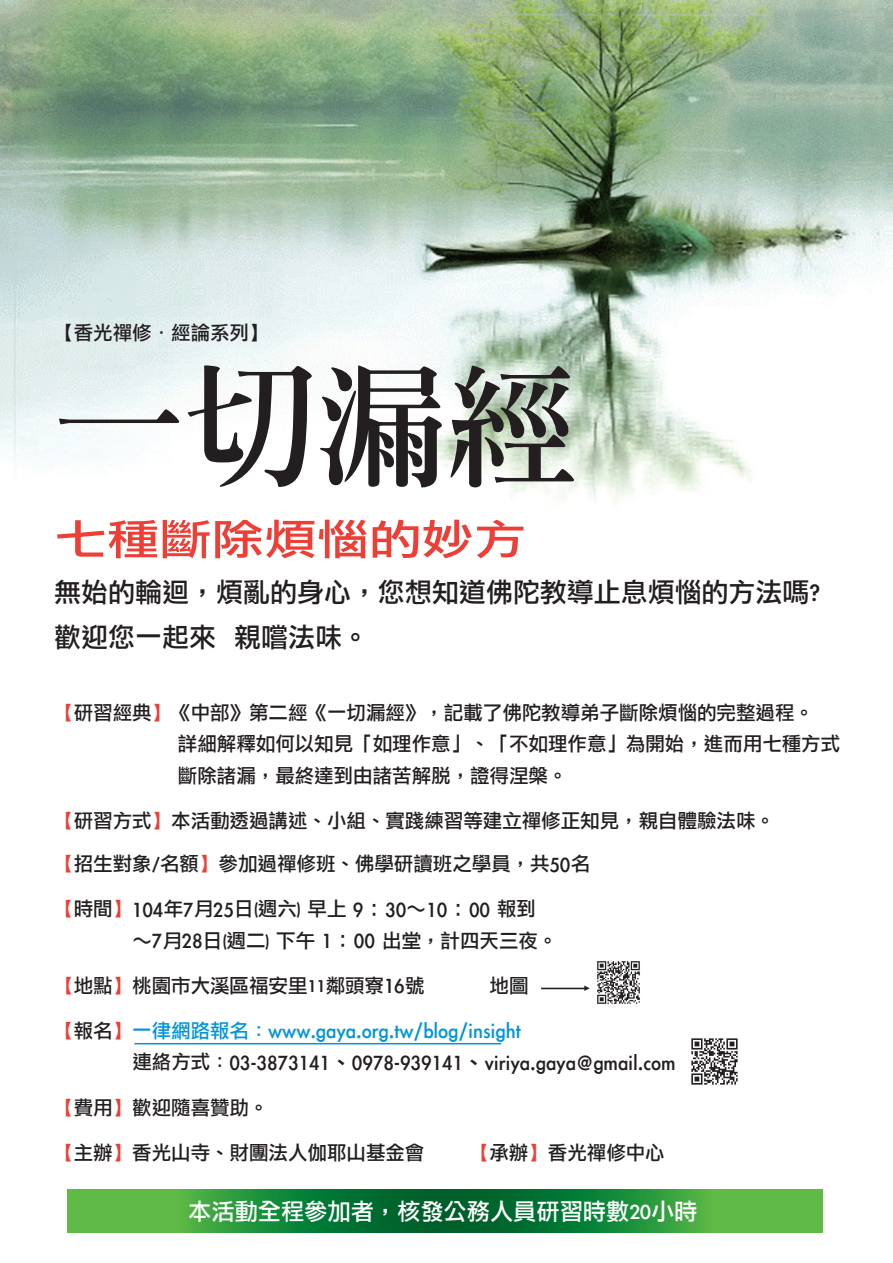
<style>
.page{position:relative;width:893px;height:1263px;background:#fff}
.page>*{position:absolute;margin:0;border:0;box-sizing:border-box;transform-origin:0 0}
.t1{font:131.1px "Inn Ming Extra";color:#231f20}
.t2{font:42px "Li Gothic Med";color:#ee3e35;scale:1.25 1}
.t3{font:27px/45px "Li Gothic Med";color:#231f20}
.t4{font:23.4px/31.5px "Li Gothic Med";letter-spacing:.025em;color:#231f20;scale:.92 1}
.t5{font:23.25px "Li Gothic Med";color:#fff}
.t6{font:19.5px/31.5px "Li Gothic Med";color:#231f20}
.s1{color:#ee3e35}
.s2{font-size:23.4px}
.s3{font-size:19.5px;color:#ee3e35}
.s4{font-size:19.5px}
.s5{font-size:19.5px;color:#0095d9}
.s6{color:#0095d9}
</style>
<div class="page">
<img style="left:0;top:0;width:893px;height:503px">
<svg style="left:67px;top:1189px;width:755px;height:44px;background:#2a923a"></svg>
<img style="left:597px;top:961px;width:43px;height:43px">
<img style="left:691px;top:1038px;width:47px;height:47px">
<hr style="left:134px;top:1043px;width:367px;height:1px;background:#0095d9">
<svg style="left:541px;top:985px;width:49px;height:6px"></svg>
<p class="t6" style="left:54px;top:318px;width:216px">【香光禪修．經論系列】</p>
<h1 class="t1" style="left:54px;top:360px;width:526px">一切漏經</h1>
<h2 class="t2" style="left:54px;top:518px;width:379px">七種斷除煩惱的妙方</h2>
<h3 class="t3" style="left:54px;top:570px;width:767px">無始的輪迴，煩亂的身心，您想知道佛陀教導止息煩惱的方法嗎?歡迎您一起來 親嚐法味。</h3>
<p class="t6" style="left:178px;top:697px;width:664px;text-indent:-124px"><span class="s1">【</span>研習經典<span class="s1">】</span>《中部》第二經《一切漏經》，記載了佛陀教導弟子斷除煩惱的完整過程。<br>詳細解釋如何以知見「如理作意」、「不如理作意」為開始，進而用七種方式斷除諸漏，最終達到由諸苦解脫，證得涅槃。</p>
<p class="t6" style="left:54px;top:805px;width:722px"><span class="s1">【</span>研習方式<span class="s1">】</span>本活動透過講述、小組、實踐練習等建立禪修正知見，親自體驗法味。</p>
<p class="t6" style="left:54px;top:848px;width:537px"><span class="s1">【</span>招生對象/名額<span class="s1">】</span>參加過禪修班、佛學研讀班之學員，共<span class="s2">50</span>名</p>
<p class="t4" style="left:54px;top:894px;width:525px"><span class="s3">【</span><span class="s4">時間</span><span class="s3">】</span>104<span class="s4">年</span>7<span class="s4">月</span>25<span class="s4">日(週六) 早上</span> 9：30<span class="s4">∼</span>10：00 <span class="s4">報到</span></p>
<p class="t6" style="left:132px;top:925px;width:427px">∼<span class="s2">7</span>月<span class="s2">28</span>日(週二) 下午 <span class="s2">1：00</span> 出堂，計四天三夜。</p>
<p class="t6" style="left:54px;top:970px;width:372px"><span class="s1">【</span>地點<span class="s1">】</span>桃園市大溪區福安里11鄰頭寮<span class="s2">16</span>號</p>
<p class="t6" style="left:490px;top:970px;width:40px">地圖</p>
<p class="t4" style="left:132px;top:1015px;width:592px;text-indent:-78px"><span class="s3">【</span><span class="s4">報名</span><span class="s3">】</span><span class="s5">一律網路報名：</span><span class="s6">www.gaya.org.tw/blog/insight<br></span><span class="s4">連絡方式：</span>03-3873141、0978-939141、viriya.gaya@gmail.com</p>
<p class="t6" style="left:54px;top:1093px;width:216px"><span class="s1">【</span>費用<span class="s1">】</span>歡迎隨喜贊助。</p>
<p class="t6" style="left:54px;top:1137px;width:372px"><span class="s1">【</span>主辦<span class="s1">】</span>香光山寺、財團法人伽耶山基金會</p>
<p class="t6" style="left:470px;top:1137px;width:196px"><span class="s1">【</span>承辦<span class="s1">】</span>香光禪修中心</p>
<p class="t5" style="left:188px;top:1199px;width:511px">本活動全程參加者，核發公務人員研習時數20小時</p>
</div>
